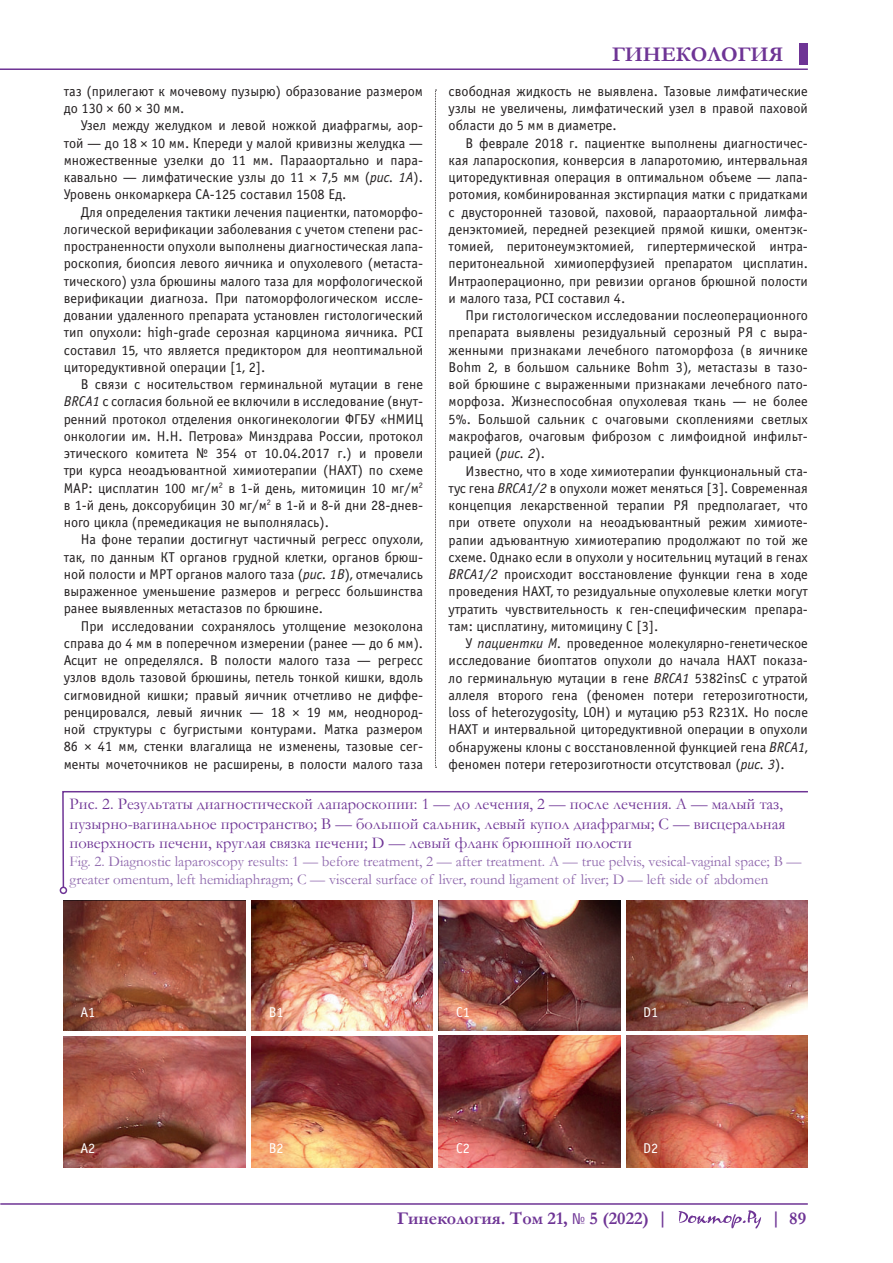
<style>
.page{position:relative;width:893px;height:1263px;background:#fff}
.page>*{position:absolute;margin:0;border:0;box-sizing:border-box;transform-origin:0 0}
.t1{font:700 21px "Garamond";color:#6e3495}
.t2{font:700 18px "Garamond";color:#6e3495}
.t3{font:16.5px/19.5px "Garamond";color:#6e3495}
.t4{font:15px/18px "Garamond";color:#8f68ad}
.t5{font:14.25px/17.2px "Officina Sans C";color:#231f20;text-align:justify}
.t6{font:14.25px "Officina Sans C";color:#fff}
.s1{font-family:"Calibri"}
.s2{font-style:italic}
.s3{font-family:"Helios Cond";font-weight:400;font-size:15px}
</style>
<div class="page">
<hr style="left:0;top:68px;width:808px;height:2px;background:#6e3495">
<div style="left:799px;top:44px;width:9px;height:21px;background:#6e3495"></div>
<hr style="left:0;top:1203px;width:808px;height:2px;background:#6e3495">
<svg style="left:679px;top:1210px;width:82px;height:18px"></svg>
<svg style="left:62px;top:791px;width:746px;height:95px"></svg>
<div style="left:60px;top:886px;width:7px;height:8px;border:2px solid #6e3495;border-radius:50%"></div>
<img style="left:64px;top:901px;width:181px;height:130px">
<img style="left:64px;top:1036px;width:181px;height:132px">
<img style="left:439px;top:900px;width:181px;height:130px">
<img style="left:439px;top:1036px;width:181px;height:131px">
<img style="left:251px;top:901px;width:182px;height:130px">
<img style="left:251px;top:1036px;width:182px;height:132px">
<img style="left:626px;top:900px;width:182px;height:130px">
<img style="left:626px;top:1036px;width:182px;height:131px">
<svg style="left:435px;top:90px;width:1px;height:678px"></svg>
<h1 class="t1" style="left:612px;top:40px;width:173px">ГИНЕКОЛОГИЯ</h1>
<p class="t5" style="left:64px;top:83px;width:361px">таз (прилегают к мочевому пузырю) образование размером до 130 <span class="s1">×</span> 60 <span class="s1">×</span> 30 мм.</p>
<p class="t5" style="left:64px;top:117px;width:361px;text-indent:17px">Узел между желудком и левой ножкой диафрагмы, аор&shy;той — до 18 <span class="s1">×</span> 10 мм. Кпереди у малой кривизны желудка — множественные узелки до 11 мм. Парааортально и пара&shy;кавально — лимфатические узлы до 11 <span class="s1">×</span> 7,5 мм (<span class="s2">рис. 1А</span>).<br>Уровень онкомаркера СА-125 составил 1508 Ед.</p>
<p class="t5" style="left:64px;top:203px;width:361px;text-indent:17px">Для определения тактики лечения пациентки, патоморфо&shy;логической верификации заболевания с учетом степени рас&shy;пространенности опухоли выполнены диагностическая лапа&shy;роскопия, биопсия левого яичника и опухолевого (метаста&shy;тического) узла брюшины малого таза для морфологической верификации диагноза. При патоморфологическом иссле&shy;довании удаленного препарата установлен гистологический тип опухоли: high-grade серозная карцинома яичника. PCI составил 15, что является предиктором для неоптимальной циторедуктивной операции [1, 2].</p>
<p class="t5" style="left:64px;top:376px;width:361px;text-indent:17px">В связи с носительством герминальной мутации в гене <span class="s2">BRCA1</span> с согласия больной ее включили в исследование (внут&shy;ренний протокол отделения онкогинекологии ФГБУ «НМИЦ онкологии им. Н.Н. Петрова» Минздрава России, протокол этического комитета № 354 от 10.04.2017 г.) и провели три курса неоадъювантной химиотерапии (НАХТ) по схеме МАР: цисплатин 100 мг/м<sup>2</sup> в 1-й день, митомицин 10 мг/м<sup>2 </sup>в 1-й день, доксорубицин 30 мг/м<sup>2</sup> в 1-й и 8-й дни 28-днев&shy;ного цикла (премедикация не выполнялась).</p>
<p class="t5" style="left:64px;top:531px;width:361px;text-indent:17px">На фоне терапии достигнут частичный регресс опухоли, так, по данным КТ органов грудной клетки, органов брюш&shy;ной полости и МРТ органов малого таза (<span class="s2">рис. 1В</span>), отмечались выраженное уменьшение размеров и регресс большинства ранее выявленных метастазов по брюшине.</p>
<p class="t5" style="left:64px;top:617px;width:361px;text-indent:17px">При исследовании сохранялось утолщение мезоколона справа до 4 мм в поперечном измерении (ранее — до 6 мм).<br>Асцит не определялся. В полости малого таза — регресс узлов вдоль тазовой брюшины, петель тонкой кишки, вдоль сигмовидной кишки; правый яичник отчетливо не диффе&shy;ренцировался, левый яичник — 18 <span class="s1">×</span> 19 мм, неоднород&shy;ной структуры с бугристыми контурами. Матка размером 86 <span class="s1">×</span> 41 мм, стенки влагалища не изменены, тазовые сег&shy;менты мочеточников не расширены, в полости малого таза</p>
<p class="t5" style="left:449px;top:83px;width:361px">свободная жидкость не выявлена. Тазовые лимфатические узлы не увеличены, лимфатический узел в правой паховой области до 5 мм в диаметре.</p>
<p class="t5" style="left:449px;top:134px;width:361px;text-indent:17px">В феврале 2018 г. пациентке выполнены диагностичес&shy;кая лапароскопия, конверсия в лапаротомию, интервальная циторедуктивная операция в оптимальном объеме — лапа&shy;ротомия, комбинированная экстирпация матки с придатками с двусторонней тазовой, паховой, парааортальной лимфа&shy;денэктомией, передней резекцией прямой кишки, оментэк&shy;томией, перитонеумэктомией, гипертермической интра&shy;перитонеальной химиоперфузией препаратом цисплатин.<br>Интраоперационно, при ревизии органов брюшной полости и малого таза, PCI составил 4.</p>
<p class="t5" style="left:449px;top:307px;width:361px;text-indent:17px">При гистологическом исследовании послеоперационного препарата выявлены резидуальный серозный РЯ с выра&shy;женными признаками лечебного патоморфоза (в яичнике Bohm 2, в большом сальнике Bohm 3), метастазы в тазо&shy;вой брюшине с выраженными признаками лечебного пато&shy;морфоза. Жизнеспособная опухолевая ткань — не более 5%. Большой сальник с очаговыми скоплениями светлых макрофагов, очаговым фиброзом с лимфоидной инфильт&shy;рацией (<span class="s2">рис. 2</span>).</p>
<p class="t5" style="left:449px;top:462px;width:361px;text-indent:17px">Известно, что в ходе химиотерапии функциональный ста&shy;тус гена <span class="s2">BRCA1/2</span> в опухоли может меняться [3]. Современная концепция лекарственной терапии РЯ предполагает, что при ответе опухоли на неоадъювантный режим химиоте&shy;рапии адъювантную химиотерапию продолжают по той же схеме. Однако если в опухоли у носительниц мутаций в генах <span class="s2">BRCA1/2</span> происходит восстановление функции гена в ходе проведения НАХТ, то резидуальные опухолевые клетки могут утратить чувствительность к ген-специфическим препара&shy;там: цисплатину, митомицину С [3].</p>
<p class="t5" style="left:449px;top:635px;width:361px;text-indent:17px">У <span class="s2">пациентки М.</span> проведенное молекулярно-генетическое исследование биоптатов опухоли до начала НАХТ показа&shy;ло герминальную мутации в гене <span class="s2">BRCA1</span> 5382insC с утратой аллеля второго гена (феномен потери гетерозиготности, loss of heterozygosity, LOH) и мутацию p53 R231Х. Но после НАХТ и интервальной циторедуктивной операции в опухоли обнаружены клоны с восстановленной функцией гена <span class="s2">BRCA1</span>, феномен потери гетерозиготности отсутствовал (<span class="s2">рис. 3</span>).</p>
<p class="t3" style="left:69px;top:794px;width:717px">Рис. 2. Результаты диагностической лапароскопии: 1 — до лечения, 2 — после лечения. А — малый таз, пузырно-вагинальное пространство; В — большой сальник, левый купол диафрагмы; С — висцеральная поверхность печени, круглая связка печени; D — левый фланк брюшной полости</p>
<p class="t4" style="left:69px;top:852px;width:734px">Fig. 2. Diagnostic laparoscopy results: 1 — before treatment, 2 — after treatment. А — true pelvis, vesical-vaginal space; В — greater omentum, left hemidiaphragm; С — visceral surface of liver, round ligament of liver; D — left side of abdomen</p>
<p class="t6" style="left:80px;top:1005px;width:17px">А1</p>
<p class="t6" style="left:269px;top:1005px;width:16px">B1</p>
<p class="t6" style="left:456px;top:1005px;width:15px">C1</p>
<p class="t6" style="left:643px;top:1005px;width:17px">D1</p>
<p class="t6" style="left:80px;top:1141px;width:17px">А2</p>
<p class="t6" style="left:269px;top:1141px;width:16px">B2</p>
<p class="t6" style="left:456px;top:1141px;width:15px">C2</p>
<p class="t6" style="left:643px;top:1141px;width:17px">D2</p>
<p class="t2" style="left:397px;top:1206px;width:272px">Гинекология. Том 21, <span class="s3">№</span> 5 (2022) |</p>
<p class="t2" style="left:771px;top:1206px;width:37px">| 89</p>
</div>
